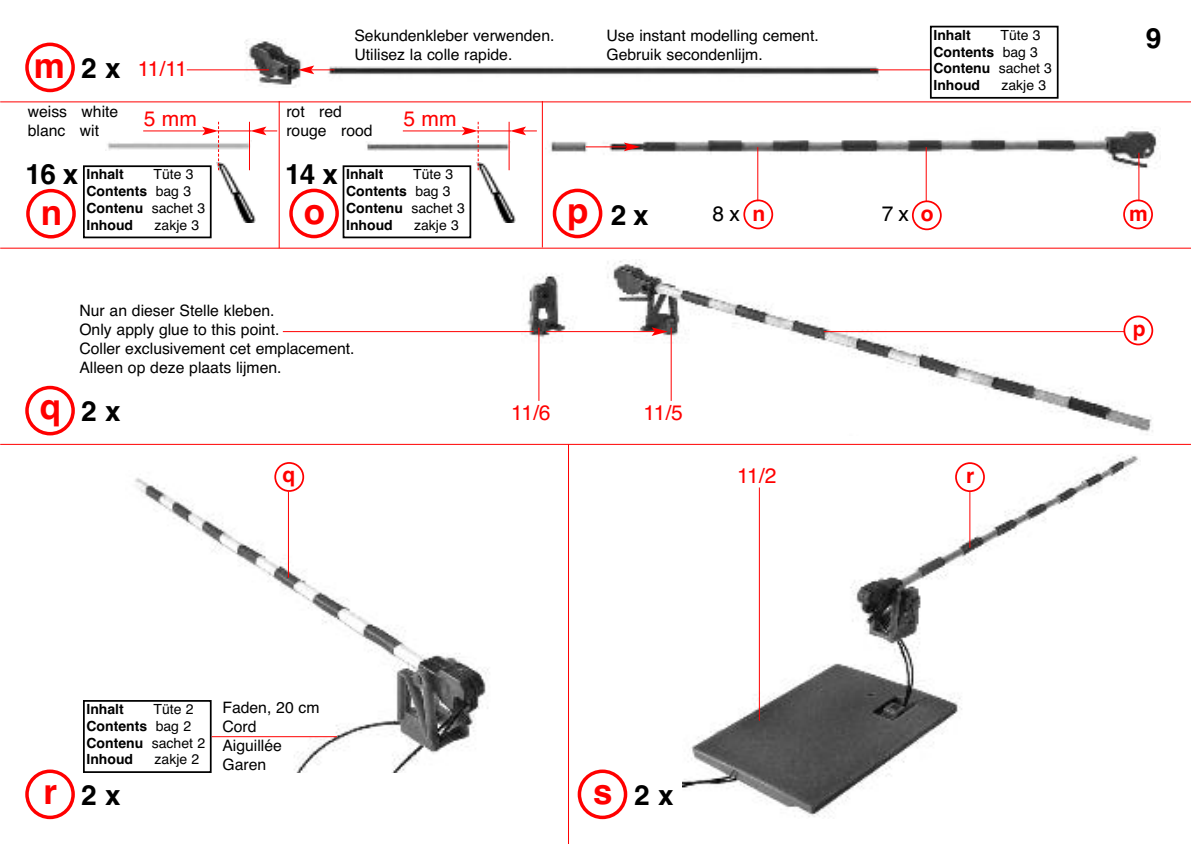
<style>
.page{position:relative;width:1191px;height:844px;background:#fff}
.page>*{position:absolute;margin:0;border:0;box-sizing:border-box;transform-origin:0 0}
.t1{font:700 35px "Helvetica";color:#f00}
.t2{font:700 28px "Helvetica";color:#000}
.t3{font:21px "Helvetica";letter-spacing:-.075em;color:#f00}
.t4{font:700 21px "Helvetica";color:#f00}
.t5{font:21px "Helvetica";color:#000}
.t6{font:15.75px/18.9px "Helvetica";color:#000}
.t7{font:700 14px/16.8px "Helvetica";color:#000}
.t8{font:14px "Helvetica";color:#000}
.s1{font-weight:400}
</style>
<div class="page">
<img style="left:107px;top:140px;width:144px;height:10px">
<img style="left:366px;top:141px;width:144px;height:10px">
<img style="left:218px;top:163px;width:38px;height:59px">
<img style="left:550px;top:126px;width:609px;height:44px">
<img style="left:522px;top:261px;width:632px;height:174px">
<img style="left:135px;top:475px;width:353px;height:297px">
<img style="left:682px;top:455px;width:456px;height:362px">
<img style="left:244px;top:40px;width:635px;height:46px">
<hr style="left:0;top:248px;width:1191px;height:1px;background:#f00">
<hr style="left:0;top:101px;width:1191px;height:1px;background:#f00">
<hr style="left:0;top:444px;width:1191px;height:1px;background:#f00">
<hr style="left:279px;top:101px;width:1px;height:147px;background:#f00">
<hr style="left:542px;top:101px;width:1px;height:146px;background:#f00">
<hr style="left:568px;top:444px;width:1px;height:399px;background:#f00">
<div style="left:930px;top:26px;width:128px;height:73px;border:2px solid #000"></div>
<div style="left:83px;top:165px;width:129px;height:73px;border:2px solid #000"></div>
<div style="left:83px;top:699px;width:129px;height:73px;border:2px solid #000"></div>
<svg style="left:25px;top:43px;width:50px;height:49px"></svg>
<hr style="left:187px;top:69px;width:82px;height:1px;background:#f00">
<hr style="left:212px;top:736px;width:125px;height:1px;background:#f00">
<hr style="left:671px;top:327px;width:1px;height:74px;background:#f00">
<hr style="left:538px;top:327px;width:1px;height:74px;background:#f00">
<hr style="left:288px;top:491px;width:1px;height:86px;background:#f00">
<hr style="left:969px;top:491px;width:1px;height:56px;background:#f00">
<hr style="left:870px;top:69px;width:60px;height:1px;background:#f00">
<svg style="left:298px;top:65px;width:36px;height:9px"></svg>
<svg style="left:250px;top:126px;width:27px;height:9px"></svg>
<hr style="left:217px;top:130px;width:34px;height:1px;background:#f00">
<hr style="left:143px;top:130px;width:62px;height:1px;background:#f00">
<svg style="left:26px;top:189px;width:50px;height:49px"></svg>
<svg style="left:289px;top:189px;width:50px;height:49px"></svg>
<svg style="left:553px;top:189px;width:49px;height:49px"></svg>
<svg style="left:202px;top:122px;width:17px;height:48px"></svg>
<hr style="left:249px;top:122px;width:1px;height:48px;background:#f00">
<img style="left:477px;top:163px;width:38px;height:59px">
<div style="left:343px;top:165px;width:128px;height:73px;border:2px solid #000"></div>
<svg style="left:510px;top:126px;width:27px;height:9px"></svg>
<hr style="left:477px;top:130px;width:34px;height:1px;background:#f00">
<hr style="left:403px;top:130px;width:62px;height:1px;background:#f00">
<hr style="left:585px;top:146px;width:42px;height:1px;background:#f00">
<svg style="left:624px;top:142px;width:16px;height:9px"></svg>
<hr style="left:546px;top:331px;width:108px;height:1px;background:#f00">
<svg style="left:651px;top:327px;width:17px;height:9px"></svg>
<hr style="left:283px;top:331px;width:251px;height:1px;background:#f00">
<hr style="left:823px;top:331px;width:301px;height:1px;background:#f00">
<svg style="left:462px;top:122px;width:17px;height:48px"></svg>
<hr style="left:508px;top:122px;width:1px;height:48px;background:#f00">
<hr style="left:1138px;top:153px;width:1px;height:48px;background:#f00">
<hr style="left:925px;top:147px;width:1px;height:54px;background:#f00">
<hr style="left:759px;top:487px;width:1px;height:233px;background:#f00">
<hr style="left:757px;top:147px;width:1px;height:54px;background:#f00">
<svg style="left:1123px;top:199px;width:30px;height:30px"></svg>
<svg style="left:743px;top:199px;width:30px;height:30px"></svg>
<svg style="left:912px;top:200px;width:29px;height:30px"></svg>
<svg style="left:1123px;top:315px;width:30px;height:30px"></svg>
<svg style="left:25px;top:385px;width:50px;height:50px"></svg>
<svg style="left:25px;top:769px;width:50px;height:50px"></svg>
<svg style="left:577px;top:769px;width:50px;height:50px"></svg>
<svg style="left:274px;top:462px;width:30px;height:29px"></svg>
<svg style="left:955px;top:462px;width:30px;height:30px"></svg>
<h2 class="t2" style="left:81px;top:52px;width:41px">2 x</h2>
<h1 class="t1" style="left:34px;top:45px;width:33px">m</h1>
<h3 class="t3" style="left:138px;top:56px;width:51px">11/11</h3>
<p class="t6" style="left:354px;top:26px;width:202px">Sekundenkleber verwenden.</p>
<p class="t6" style="left:606px;top:26px;width:214px">Use instant modelling cement.</p>
<p class="t6" style="left:354px;top:45px;width:159px">Utilisez la colle rapide.</p>
<p class="t6" style="left:606px;top:45px;width:158px">Gebruik secondenlijm.</p>
<p class="t7" style="left:933px;top:26px;width:39px">Inhalt</p>
<p class="t7" style="left:933px;top:26px;width:120px;text-indent:67px"><span class="s1">Tüte 3<br></span>Contents <span class="s1">bag 3<br></span>Contenu <span class="s1">sachet 3<br></span>Inhoud</p>
<p class="t8" style="left:1001px;top:77px;width:46px">zakje 3</p>
<h2 class="t2" style="left:1146px;top:22px;width:17px">9</h2>
<p class="t6" style="left:28px;top:102px;width:92px">weiss white blanc wit</p>
<p class="t6" style="left:286px;top:102px;width:88px">rot red rouge rood</p>
<p class="t7" style="left:346px;top:166px;width:39px">Inhalt</p>
<h3 class="t3" style="left:403px;top:106px;width:55px">5 mm</h3>
<h3 class="t3" style="left:144px;top:106px;width:55px">5 mm</h3>
<h2 class="t2" style="left:26px;top:157px;width:54px">16 x</h2>
<h2 class="t2" style="left:285px;top:157px;width:54px">14 x</h2>
<p class="t7" style="left:86px;top:166px;width:39px">Inhalt</p>
<p class="t7" style="left:86px;top:166px;width:120px;text-indent:67px"><span class="s1">Tüte 3<br></span>Contents <span class="s1">bag 3<br></span>Contenu <span class="s1">sachet 3<br></span>Inhoud</p>
<p class="t7" style="left:346px;top:166px;width:120px;text-indent:67px"><span class="s1">Tüte 3<br></span>Contents <span class="s1">bag 3<br></span>Contenu <span class="s1">sachet 3<br></span>Inhoud</p>
<h1 class="t1" style="left:41px;top:192px;width:23px">n</h1>
<h1 class="t1" style="left:304px;top:191px;width:23px">o</h1>
<h1 class="t1" style="left:567px;top:190px;width:23px">p</h1>
<p class="t8" style="left:155px;top:217px;width:46px">zakje 3</p>
<p class="t8" style="left:414px;top:217px;width:46px">zakje 3</p>
<h2 class="t2" style="left:610px;top:198px;width:40px">2x</h2>
<h1 class="t1" style="left:40px;top:386px;width:23px">q</h1>
<p class="t6" style="left:79px;top:301px;width:277px">Nur an dieser Stelle kleben.<br>Only apply glue to this point.<br>Coller exclusivement cet emplacement.<br>Alleen op deze plaats lijmen.</p>
<h2 class="t2" style="left:81px;top:395px;width:41px">2 x</h2>
<h3 class="t3" style="left:511px;top:400px;width:41px">11/6</h3>
<h3 class="t3" style="left:643px;top:400px;width:41px">11/5</h3>
<h3 class="t5" style="left:712px;top:201px;width:29px">8x</h3>
<h3 class="t5" style="left:881px;top:201px;width:29px">7x</h3>
<h3 class="t4" style="left:752px;top:201px;width:14px">n</h3>
<h3 class="t4" style="left:920px;top:201px;width:14px">o</h3>
<h3 class="t4" style="left:1129px;top:201px;width:20px">m</h3>
<h3 class="t4" style="left:1132px;top:316px;width:14px">p</h3>
<h3 class="t3" style="left:737px;top:463px;width:41px">11/2</h3>
<h3 class="t4" style="left:282px;top:462px;width:14px">q</h3>
<h3 class="t4" style="left:966px;top:464px;width:10px">r</h3>
<p class="t7" style="left:86px;top:700px;width:39px">Inhalt</p>
<p class="t7" style="left:86px;top:700px;width:120px;text-indent:67px"><span class="s1">Tüte 2<br></span>Contents <span class="s1">bag 2<br></span>Contenu <span class="s1">sachet 2<br></span>Inhoud</p>
<p class="t8" style="left:155px;top:751px;width:46px">zakje 2</p>
<p class="t6" style="left:222px;top:698px;width:99px">Faden, 20 cm<br>Cord<br>Aiguillée<br>Garen</p>
<h1 class="t1" style="left:44px;top:770px;width:15px">r</h1>
<h1 class="t1" style="left:593px;top:771px;width:21px">s</h1>
<h2 class="t2" style="left:81px;top:778px;width:41px">2 x</h2>
<h2 class="t2" style="left:634px;top:778px;width:41px">2 x</h2>
</div>
